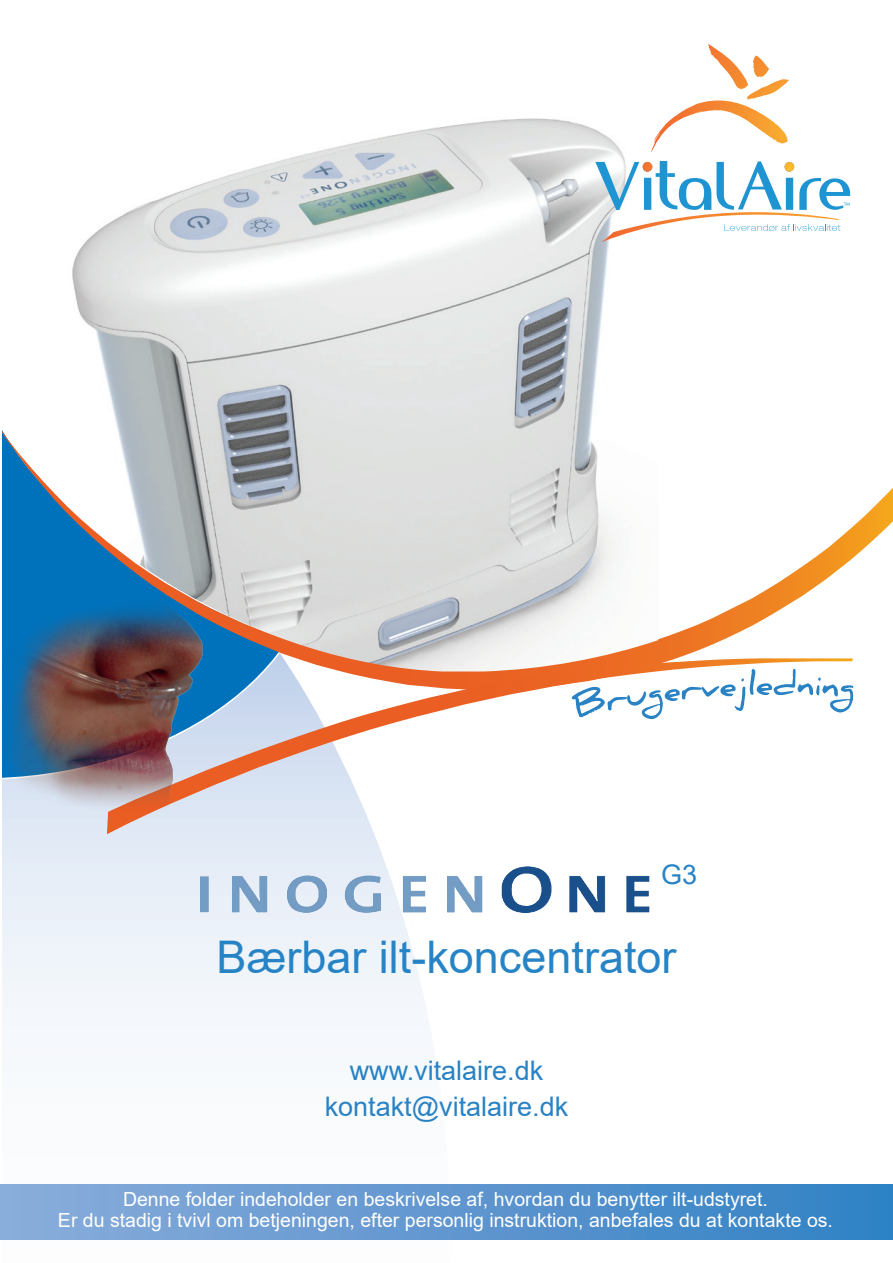
<style>
.page{position:relative;width:893px;height:1263px;background:#fff}
.page>*{position:absolute;margin:0;border:0;box-sizing:border-box;transform-origin:0 0}
.t1{font:45px "Arial";color:#2684c6}
.t2{font:27px/36px "Arial";color:#2882c4;text-align:center}
.t3{font:27px "Arial";color:#2684c6}
.t4{font:19.5px/21px "Arial";color:#fff;text-align:center}
</style>
<div class="page">
<svg style="left:1px;top:829px;width:506px;height:411px"></svg>
<img style="left:658px;top:488px;width:235px;height:200px">
<img style="left:107px;top:658px;width:746px;height:176px">
<img style="left:2px;top:671px;width:258px;height:158px">
<img style="left:201px;top:859px;width:449px;height:53px">
<div style="left:0;top:1184px;width:893px;height:55px;background:linear-gradient(to right,#8caddb,#3181c4)"></div>
<img style="left:2px;top:118px;width:656px;height:553px">
<svg style="left:651px;top:44px;width:138px;height:109px"></svg>
<svg style="left:595px;top:161px;width:255px;height:81px"></svg>
<h2 class="t3" style="left:661px;top:856px;width:38px">G3</h2>
<h1 class="t1" style="left:216px;top:926px;width:462px">Bærbar ilt-koncentrator</h1>
<h2 class="t2" style="left:325px;top:1052px;width:245px">www.vitalaire.dk kontakt@vitalaire.dk</h2>
<p class="t4" style="left:58px;top:1189px;width:776px">Denne folder indeholder en beskrivelse af, hvordan du benytter ilt-udstyret.<br>Er du stadig i tvivl om betjeningen, efter personlig instruktion, anbefales du at kontakte os.</p>
</div>
